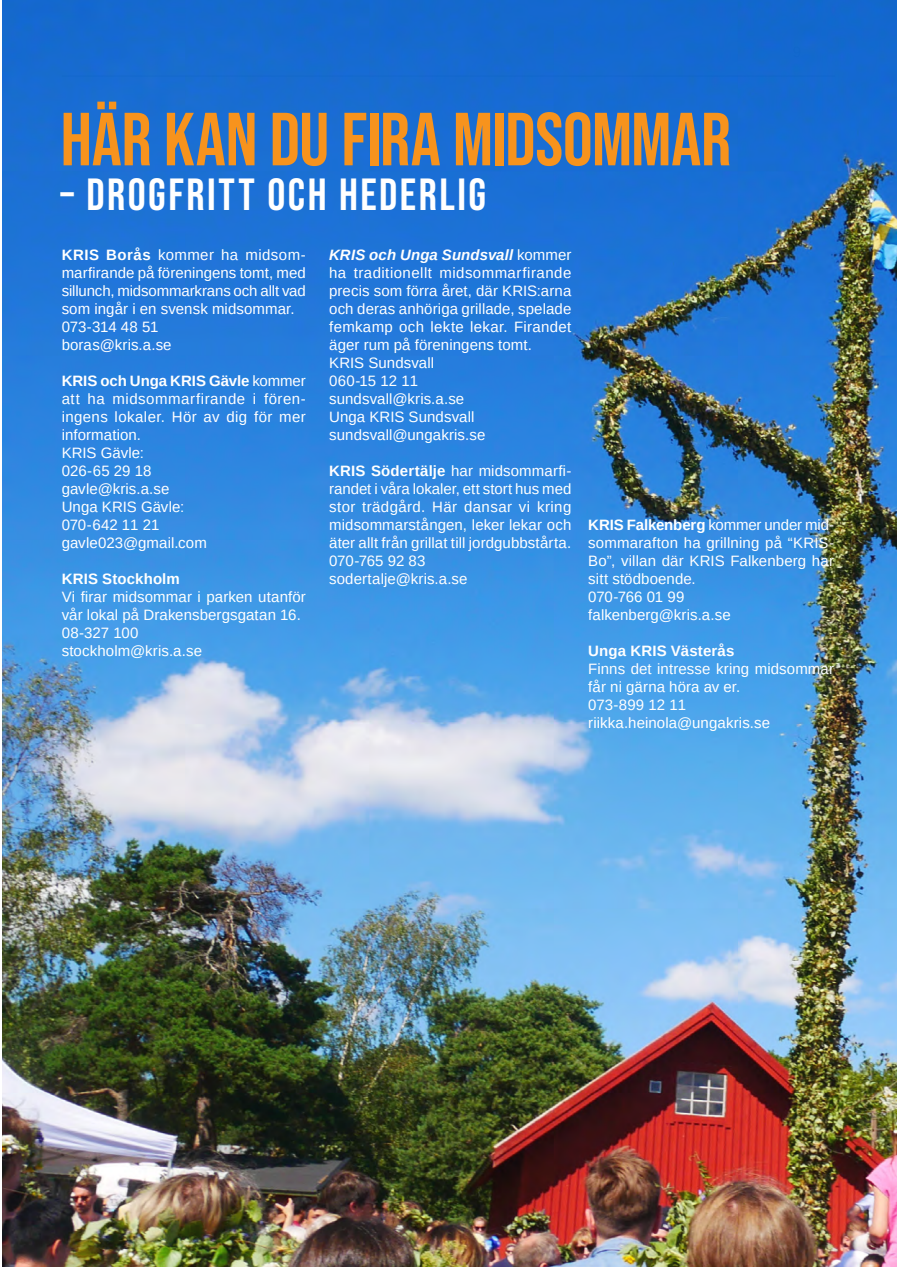
<style>
.page{position:relative;width:897px;height:1267px;background:#fff}
.page>*{position:absolute;margin:0;border:0;box-sizing:border-box;transform-origin:0 0}
.t1{font:75px "Bebas Neue";letter-spacing:-.005em;color:#f7931d}
.t2{font:45px "Bebas Neue";letter-spacing:.055em;color:#fff}
.t3{font:15px/18px "Arimo";letter-spacing:.005em;color:#fff}
.t4{font:700 15px "Arimo";letter-spacing:.01em;color:#fff}
.s1{font-weight:700}
.s2{font-weight:700;font-style:italic}
</style>
<div class="page">
<img style="left:3px;top:0;width:893px;height:1266px">
<h1 class="t1" style="left:60px;top:95px;width:672px">HÄR KAN DU FIRA MIDSOMMAR</h1>
<h2 class="t2" style="left:60px;top:168px;width:427px">– DROGFRITT OCH HEDERLIG</h2>
<p class="t3" style="left:62px;top:246px;width:245px"><span class="s1">KRIS Borås</span> kommer ha midsom&shy;marfirande på föreningens tomt, med sillunch, midsommarkrans och allt vad som ingår i en svensk midsommar.<br>073-314 48 51<br>boras@kris.a.se</p>
<p class="t3" style="left:62px;top:372px;width:245px"><span class="s1">KRIS och Unga KRIS Gävle</span> kommer att ha midsommarfirande i fören&shy;ingens lokaler. Hör av dig för mer information.<br>KRIS Gävle:<br>026-65 29 18<br>gavle@kris.a.se<br>Unga KRIS Gävle:<br>070-642 11 21 gavle023@gmail.com</p>
<p class="t4" style="left:62px;top:568px;width:120px">KRIS Stockholm</p>
<p class="t3" style="left:62px;top:588px;width:245px">Vi firar midsommar i parken utanför vår lokal på Drakensbergsgatan 16.<br>08-327 100<br>stockholm@kris.a.se</p>
<p class="t3" style="left:329px;top:246px;width:244px"><span class="s2">KRIS och Unga Sundsvall</span> kommer ha traditionellt midsommarfirande precis som förra året, där KRIS:arna och deras anhöriga grillade, spelade femkamp och lekte lekar. Firandet äger rum på föreningens tomt.<br>KRIS Sundsvall<br>060-15 12 11<br>sundsvall@kris.a.se<br>Unga KRIS Sundsvall sundsvall@ungakris.se</p>
<p class="t3" style="left:329px;top:462px;width:244px"><span class="s1">KRIS Södertälje</span> har midsommarfi&shy;randet i våra lokaler, ett stort hus med stor trädgård. Här dansar vi kring midsommarstången, leker lekar och äter allt från grillat till jordgubbstårta.<br>070-765 92 83<br>sodertalje@kris.a.se</p>
<p class="t3" style="left:588px;top:516px;width:247px"><span class="s1">KRIS Falkenberg</span> kommer under mid&shy;sommarafton ha grillning på “KRIS-<br>Bo”, villan där KRIS Falkenberg har sitt stödboende.<br>070-766 01 99<br>falkenberg@kris.a.se</p>
<p class="t4" style="left:588px;top:640px;width:148px">Unga KRIS Västerås</p>
<p class="t3" style="left:588px;top:660px;width:247px">Finns det intresse kring midsommar får ni gärna höra av er.<br>073-899 12 11 riikka.heinola@ungakris.se</p>
</div>
